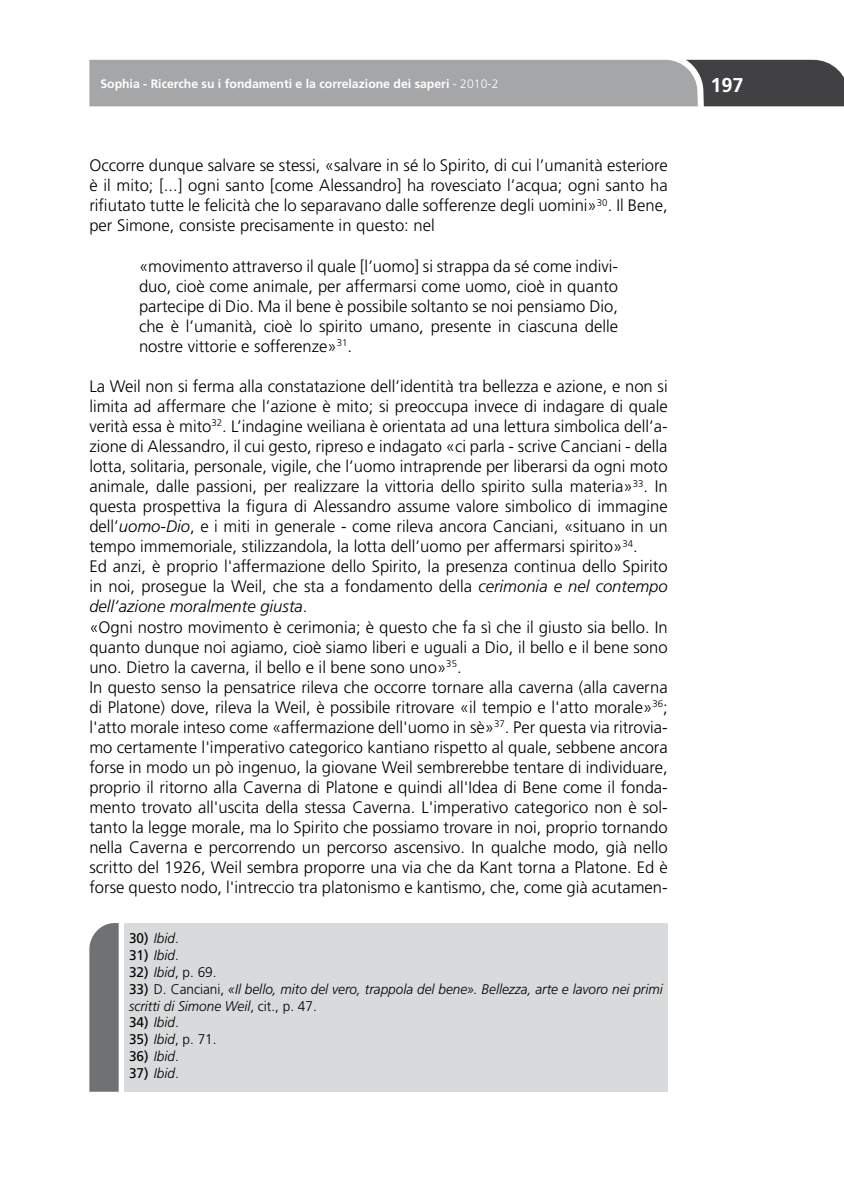
<style>
.page{position:relative;width:844px;height:1191px;background:#fff}
.page>*{position:absolute;margin:0;border:0;box-sizing:border-box;transform-origin:0 0}
.t1{font:700 19.95px "Frutiger LT Std";color:#fff}
.t2{font:300 16.62px/20.1px "Frutiger LT Std";color:#000;text-align:justify}
.t3{font:italic 300 14px/16.8px "Frutiger LT Std";color:#000}
.t4{font:300 14px "Frutiger LT Std";color:#000}
.t5{font:700 12.25px "Frutiger LT Std";color:#fff}
.s1{font-weight:300}
.s2{font-style:italic}
.s3{font-weight:400;font-style:normal}
.s4{font-style:normal}
.s5{font-weight:400}
</style>
<div class="page">
<svg style="left:89px;top:60px;width:754px;height:48px;background:#97979a"></svg>
<div style="left:124px;top:923px;width:543px;height:168px;background:#d9dadb"></div>
<svg style="left:89px;top:923px;width:30px;height:168px;background:#777879"></svg>
<p class="t5" style="left:100px;top:76px;width:399px">Sophia - Ricerche su i fondamenti e la correlazione dei saperi <span class="s1">- 2010-2</span></p>
<p class="t1" style="left:710px;top:73px;width:35px">197</p>
<p class="t2" style="left:89px;top:156px;width:579px">Occorre dunque salvare se stessi, «salvare in sé lo Spirito, di cui l’umanità esteriore è il mito; [...] ogni santo [come Alessandro] ha rovesciato l’acqua; ogni santo ha rifiutato tutte le felicità che lo separavano dalle sofferenze degli uomini»<sup>30</sup>. Il Bene, per Simone, consiste precisamente in questo: nel</p>
<p class="t2" style="left:139px;top:256px;width:480px">«movimento attraverso il quale [l’uomo] si strappa da sé come indivi&shy;duo, cioè come animale, per affermarsi come uomo, cioè in quanto partecipe di Dio. Ma il bene è possibile soltanto se noi pensiamo Dio, che è l’umanità, cioè lo spirito umano, presente in ciascuna delle nostre vittorie e sofferenze»<sup>31</sup>.</p>
<p class="t2" style="left:89px;top:376px;width:580px;text-align:left">La Weil non si ferma alla constatazione dell’identità tra bellezza e azione, e non si limita ad affermare che l’azione è mito; si preoccupa invece di indagare di quale verità essa è mito<sup>32</sup>. L’indagine weiliana è orientata ad una lettura simbolica dell’a&shy;zione di Alessandro, il cui gesto, ripreso e indagato «ci parla - scrive Canciani - della lotta, solitaria, personale, vigile, che l’uomo intraprende per liberarsi da ogni moto animale, dalle passioni, per realizzare la vittoria dello spirito sulla materia»<sup>33</sup>. In questa prospettiva la figura di Alessandro assume valore simbolico di immagine dell’<span class="s2">uomo-Dio</span>, e i miti in generale - come rileva ancora Canciani, «situano in un tempo immemoriale, stilizzandola, la lotta dell’uomo per affermarsi spirito»<sup>34</sup>.<br>Ed anzi, è proprio l'affermazione dello Spirito, la presenza continua dello Spirito in noi, prosegue la Weil, che sta a fondamento della <span class="s2">cerimonia e nel contempo dell’azione moralmente giusta</span>.<br>«Ogni nostro movimento è cerimonia; è questo che fa sì che il giusto sia bello. In quanto dunque noi agiamo, cioè siamo liberi e uguali a Dio, il bello e il bene sono uno. Dietro la caverna, il bello e il bene sono uno»<sup>35</sup>.<br>In questo senso la pensatrice rileva che occorre tornare alla caverna (alla caverna di Platone) dove, rileva la Weil, è possibile ritrovare «il tempio e l'atto morale»<sup>36</sup>; l'atto morale inteso come «affermazione dell'uomo in sè»<sup>37</sup>. Per questa via ritrovia&shy;mo certamente l'imperativo categorico kantiano rispetto al quale, sebbene ancora forse in modo un pò ingenuo, la giovane Weil sembrerebbe tentare di individuare, proprio il ritorno alla Caverna di Platone e quindi all'Idea di Bene come il fonda&shy;mento trovato all'uscita della stessa Caverna. L'imperativo categorico non è sol&shy;tanto la legge morale, ma lo Spirito che possiamo trovare in noi, proprio tornando nella Caverna e percorrendo un percorso ascensivo. In qualche modo, già nello scritto del 1926, Weil sembra proporre una via che da Kant torna a Platone. Ed è forse questo nodo, l'intreccio tra platonismo e kantismo, che, come già acutamen-</p>
<p class="t3" style="left:129px;top:930px;width:51px"><span class="s3">30)</span> Ibid<span class="s4">.</span></p>
<p class="t3" style="left:129px;top:947px;width:51px"><span class="s3">31)</span> Ibid<span class="s4">.</span></p>
<p class="t4" style="left:129px;top:964px;width:89px"><span class="s5">32)</span> <span class="s2">Ibid</span>, p. 69.</p>
<p class="t3" style="left:129px;top:980px;width:535px"><span class="s3">33)</span> <span class="s4">D. Canciani,</span> «Il bello, mito del vero, trappola del bene». Bellezza, arte e lavoro nei primi scritti di Simone Weil<span class="s4">, cit., p. 47.</span></p>
<p class="t3" style="left:129px;top:1014px;width:51px"><span class="s3">34)</span> Ibid<span class="s4">.</span></p>
<p class="t4" style="left:129px;top:1031px;width:89px"><span class="s5">35)</span> <span class="s2">Ibid</span>, p. 71.</p>
<p class="t3" style="left:129px;top:1048px;width:51px"><span class="s3">36)</span> Ibid<span class="s4">.</span></p>
<p class="t3" style="left:129px;top:1064px;width:51px"><span class="s3">37)</span> Ibid<span class="s4">.</span></p>
</div>
